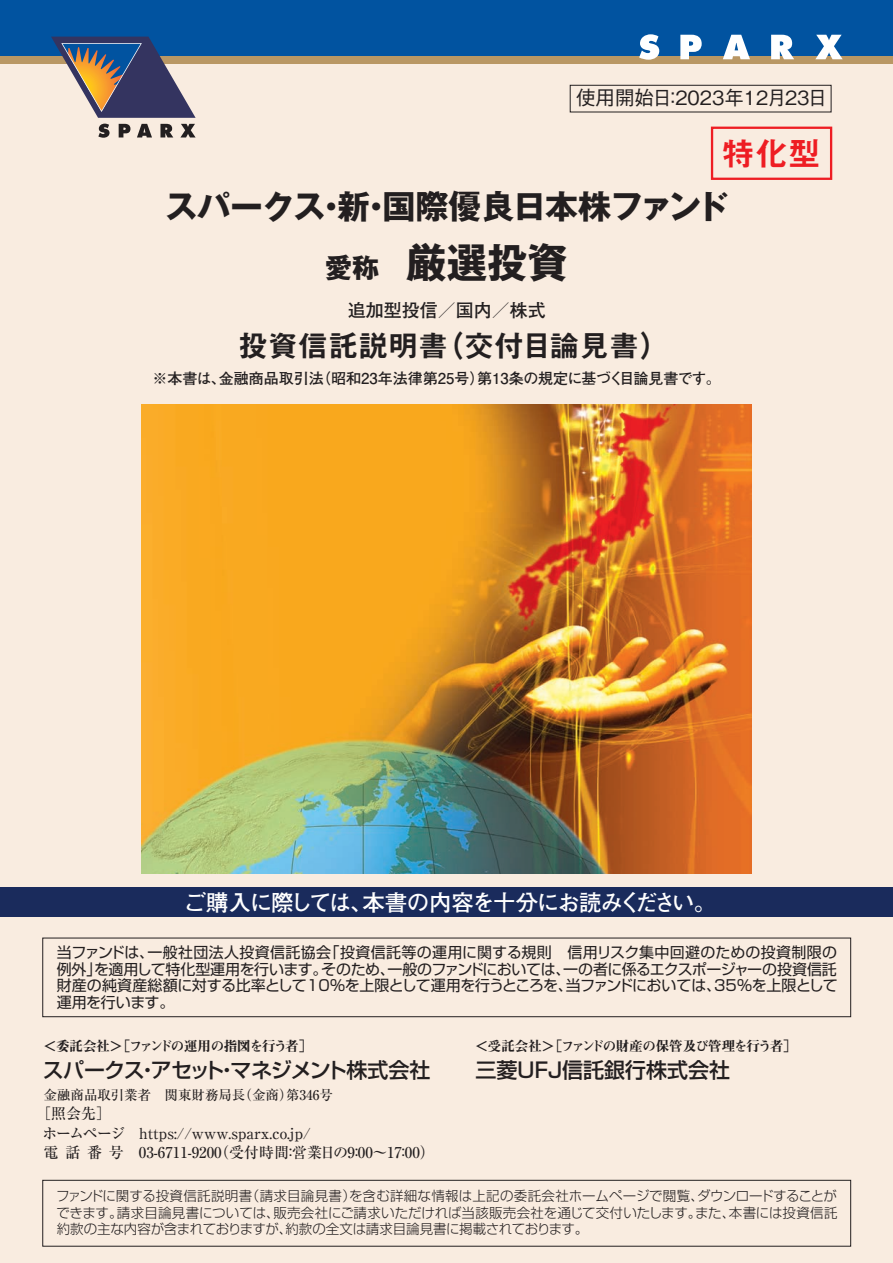
<style>
.page{position:relative;width:893px;height:1263px;background:#f9ece0}
.page>*{position:absolute;margin:0;border:0;box-sizing:border-box;transform-origin:0 0}
.t1{font:700 40.5px "Gothic MB101 Pro";color:#231f20}
.t2{font:700 33px "Gothic MB101 Pro";letter-spacing:-.03em;color:#231f20}
.t3{font:33px "Midashi Go Pro MB31";color:#ee1d23}
.t4{font:30px "Midashi Go Pr 5 MB31";color:#231f20}
.t5{font:700 22.5px "Futo Go B101 Pr 5";letter-spacing:-.055em;color:#fff}
.t6{font:500 21px "Shin Go Pr 5";letter-spacing:-.035em;color:#231f20}
.t7{font:500 21px "Shin Go Pr 5";color:#231f20}
.t8{font:500 19.5px "Gothic BBB Pr 5";color:#231f20}
.t9{font:700 18px "Futo Go B101 Pr 5";color:#231f20}
.t10{font:15px/16.5px "Shin Go Pr 5";letter-spacing:-.035em;color:#231f20;text-align:justify}
.t11{font:500 15px/19.5px "Ryumin Pr 5";color:#231f20}
.t12{font:700 15px "Futo Go B101 Pr 5";color:#231f20}
.t13{font:300 13.5px/16.5px "Shin Go Pr 5";letter-spacing:-.02em;color:#231f20;text-align:justify}
.t14{font:13.5px "Midashi Min Pr 5 MA31";letter-spacing:-.04em;color:#231f20}
.t15{font:500 13.5px "Ryumin Pr 5";color:#231f20}
.s1{font-size:27px}
</style>
<div class="page">
<div style="left:0;top:55px;width:893px;height:9px;background:#b99764"></div>
<div style="left:0;top:0;width:893px;height:55px;background:#0153a0"></div>
<svg style="left:639px;top:34px;width:20px;height:26px"></svg>
<svg style="left:680px;top:35px;width:22px;height:24px"></svg>
<svg style="left:723px;top:35px;width:27px;height:24px"></svg>
<svg style="left:771px;top:35px;width:23px;height:24px"></svg>
<svg style="left:815px;top:35px;width:28px;height:24px"></svg>
<svg style="left:98px;top:124px;width:12px;height:14px"></svg>
<svg style="left:119px;top:124px;width:11px;height:13px"></svg>
<svg style="left:137px;top:124px;width:15px;height:13px"></svg>
<svg style="left:160px;top:124px;width:13px;height:13px"></svg>
<svg style="left:180px;top:124px;width:16px;height:13px"></svg>
<svg style="left:51px;top:37px;width:145px;height:81px"></svg>
<div style="left:570px;top:85px;width:261px;height:27px;border:1px solid #231f20"></div>
<div style="left:711px;top:127px;width:121px;height:53px;border:2px solid #ee1d23"></div>
<img style="left:142px;top:404px;width:610px;height:469px">
<div style="left:0;top:887px;width:893px;height:30px;background:#1a2b5c"></div>
<div style="left:42px;top:938px;width:809px;height:79px;border:1px solid #231f20"></div>
<div style="left:42px;top:1180px;width:809px;height:66px;border:1px solid #231f20"></div>
<h3 class="t8" style="left:576px;top:82px;width:253px">使用開始日：2023年12月23日</h3>
<h2 class="t3" style="left:722px;top:127px;width:101px">特化型</h2>
<h2 class="t2" style="left:165px;top:179px;width:566px">スパークス・新・国際優良日本株ファンド</h2>
<h1 class="t1" style="left:325px;top:228px;width:245px"><span class="s1">愛称　</span>厳選投資</h1>
<p class="t9" style="left:348px;top:295px;width:199px">追加型投信／国内／株式</p>
<h3 class="t4" style="left:238px;top:322px;width:433px">投資信託説明書（交付目論見書）</h3>
<p class="t12" style="left:152px;top:366px;width:570px">※本書は、金融商品取引法（昭和23年法律第25号）第13条の規定に基づく目論見書です。</p>
<h3 class="t5" style="left:184px;top:884px;width:534px">ご購入に際しては、本書の内容を十分にお読みください。</h3>
<p class="t10" style="left:57px;top:943px;width:783px">当ファンドは、一般社団法人投資信託協会「投資信託等の運用に関する規則　信用リスク集中回避のための投資制限の例外」を適用して特化型運用を行います。そのため、一般のファンドにおいては、一の者に係るエクスポージャーの投資信託財産の純資産総額に対する比率として10％を上限として運用を行うところを、当ファンドにおいては、35％を上限として運用を行います。</p>
<p class="t14" style="left:43px;top:1036px;width:271px">＜委託会社＞［ファンドの運用の指図を行う者］</p>
<h3 class="t6" style="left:43px;top:1052px;width:389px">スパークス・アセット・マネジメント株式会社</h3>
<p class="t15" style="left:44px;top:1084px;width:291px">金融商品取引業者　関東財務局長（金商）第346号</p>
<p class="t11" style="left:43px;top:1103px;width:394px;text-indent:-7px">［照会先］<br>ホームページ　https://www.sparx.co.jp/<br>電 話 番 号　03-6711-9200（受付時間：営業日の9：00～17：00）</p>
<p class="t14" style="left:475px;top:1036px;width:323px">＜受託会社＞［ファンドの財産の保管及び管理を行う者］</p>
<h3 class="t7" style="left:475px;top:1052px;width:256px">三菱ＵＦＪ信託銀行株式会社</h3>
<p class="t13" style="left:56px;top:1186px;width:783px">ファンドに関する投資信託説明書（請求目論見書）を含む詳細な情報は上記の委託会社ホームページで閲覧、ダウンロードすることができます。請求目論見書については、販売会社にご請求いただければ当該販売会社を通じて交付いたします。また、本書には投資信託約款の主な内容が含まれておりますが、約款の全文は請求目論見書に掲載されております。</p>
</div>
